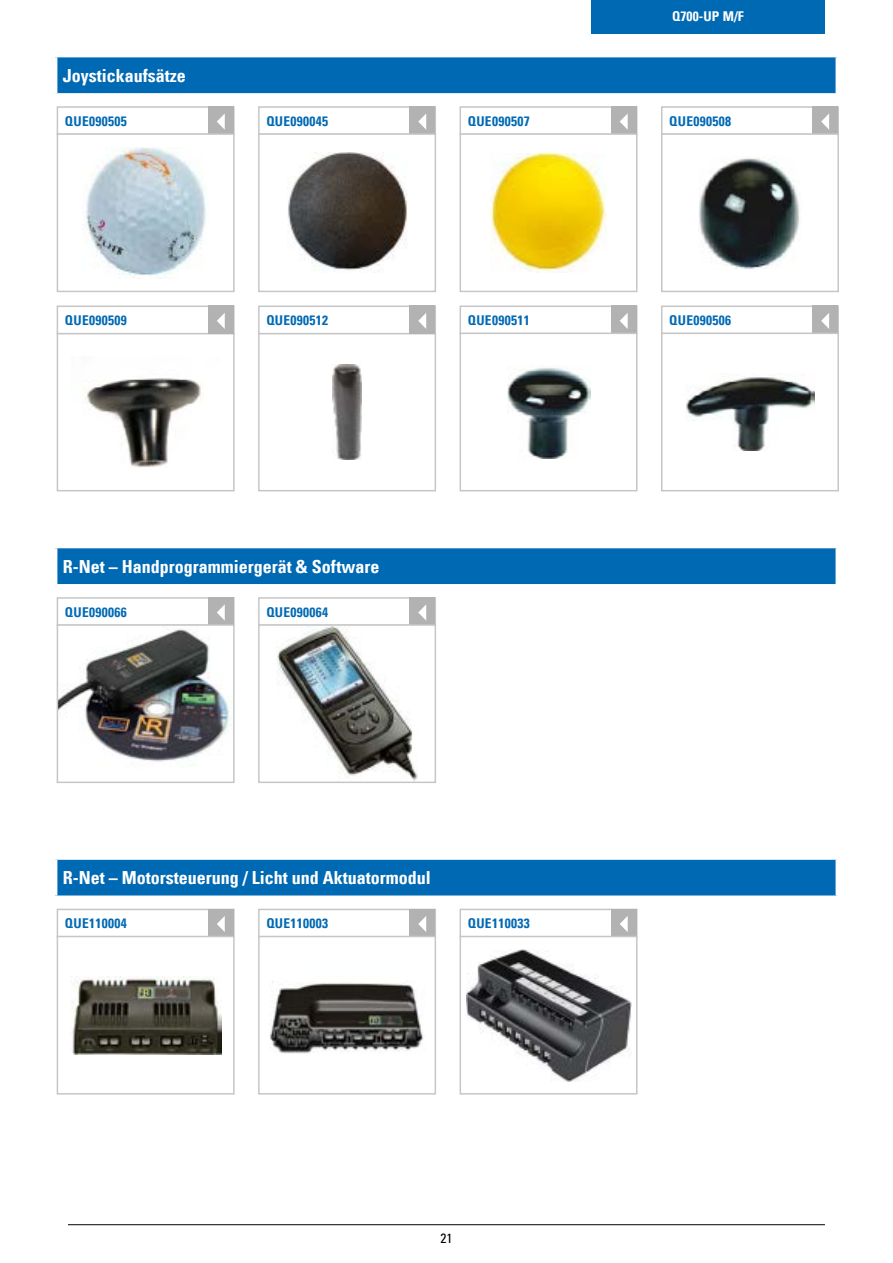
<style>
.page{position:relative;width:893px;height:1263px;background:#fff}
.page>*{position:absolute;margin:0;border:0;box-sizing:border-box;transform-origin:0 0}
.t1{font:18px "Univers Com 67 Bold Cond";color:#fff}
.t2{font:13.5px "Univers Com 67 Bold Cond";letter-spacing:.025em;color:#0069b4}
.t3{font:13.5px "Univers Com 67 Bold Cond";letter-spacing:.01em;color:#fff}
.t4{font:condensed 13.5px "Univers Com 57";color:#000}
</style>
<div class="page">
<div style="left:591px;top:0;width:234px;height:34px;background:#0069b4"></div>
<hr style="left:68px;top:1224px;width:757px;height:1px;background:#000">
<div style="left:57px;top:106px;width:178px;height:29px;border:2px solid #c6c6c6"></div>
<div style="left:208px;top:106px;width:26px;height:29px;background:#b3b2b2"></div>
<svg style="left:217px;top:113px;width:8px;height:17px"></svg>
<div style="left:57px;top:597px;width:178px;height:29px;border:2px solid #c6c6c6"></div>
<div style="left:208px;top:597px;width:26px;height:29px;background:#b3b2b2"></div>
<svg style="left:217px;top:604px;width:8px;height:17px"></svg>
<div style="left:57px;top:909px;width:178px;height:28px;border:2px solid #c6c6c6"></div>
<div style="left:208px;top:909px;width:26px;height:28px;background:#b3b2b2"></div>
<svg style="left:217px;top:916px;width:8px;height:16px"></svg>
<div style="left:258px;top:106px;width:178px;height:29px;border:2px solid #c6c6c6"></div>
<div style="left:409px;top:106px;width:26px;height:29px;background:#b3b2b2"></div>
<svg style="left:418px;top:114px;width:8px;height:15px"></svg>
<div style="left:258px;top:597px;width:178px;height:29px;border:2px solid #c6c6c6"></div>
<div style="left:409px;top:597px;width:26px;height:29px;background:#b3b2b2"></div>
<svg style="left:418px;top:605px;width:8px;height:15px"></svg>
<div style="left:460px;top:909px;width:177px;height:28px;border:2px solid #c6c6c6"></div>
<div style="left:611px;top:909px;width:26px;height:28px;background:#b3b2b2"></div>
<svg style="left:620px;top:916px;width:8px;height:16px"></svg>
<div style="left:460px;top:106px;width:177px;height:29px;border:2px solid #c6c6c6"></div>
<div style="left:611px;top:106px;width:26px;height:29px;background:#b3b2b2"></div>
<svg style="left:620px;top:113px;width:8px;height:17px"></svg>
<div style="left:460px;top:305px;width:177px;height:29px;border:2px solid #c6c6c6"></div>
<div style="left:611px;top:306px;width:26px;height:28px;background:#b3b2b2"></div>
<svg style="left:620px;top:313px;width:8px;height:16px"></svg>
<div style="left:661px;top:106px;width:178px;height:29px;border:2px solid #c6c6c6"></div>
<div style="left:812px;top:106px;width:26px;height:29px;background:#b3b2b2"></div>
<svg style="left:821px;top:114px;width:8px;height:16px"></svg>
<div style="left:661px;top:305px;width:178px;height:29px;border:2px solid #c6c6c6"></div>
<div style="left:812px;top:305px;width:26px;height:29px;background:#b3b2b2"></div>
<svg style="left:821px;top:313px;width:8px;height:16px"></svg>
<img style="left:85px;top:147px;width:122px;height:131px">
<div style="left:57px;top:133px;width:178px;height:159px;border:2px solid #c6c6c6"></div>
<img style="left:83px;top:378px;width:120px;height:90px">
<div style="left:57px;top:333px;width:178px;height:158px;border:2px solid #c6c6c6"></div>
<img style="left:60px;top:629px;width:169px;height:133px">
<div style="left:57px;top:624px;width:178px;height:159px;border:2px solid #c6c6c6"></div>
<img style="left:70px;top:976px;width:151px;height:78px">
<div style="left:57px;top:936px;width:178px;height:158px;border:2px solid #c6c6c6"></div>
<img style="left:287px;top:153px;width:120px;height:120px">
<div style="left:258px;top:133px;width:178px;height:159px;border:2px solid #c6c6c6"></div>
<img style="left:332px;top:365px;width:30px;height:94px">
<div style="left:258px;top:333px;width:178px;height:158px;border:2px solid #c6c6c6"></div>
<img style="left:277px;top:627px;width:140px;height:153px">
<div style="left:258px;top:624px;width:178px;height:159px;border:2px solid #c6c6c6"></div>
<img style="left:466px;top:949px;width:165px;height:132px">
<div style="left:460px;top:936px;width:177px;height:158px;border:2px solid #c6c6c6"></div>
<img style="left:491px;top:153px;width:115px;height:119px">
<div style="left:460px;top:133px;width:177px;height:159px;border:2px solid #c6c6c6"></div>
<img style="left:507px;top:368px;width:83px;height:90px">
<div style="left:460px;top:333px;width:177px;height:158px;border:2px solid #c6c6c6"></div>
<img style="left:698px;top:156px;width:102px;height:113px">
<div style="left:661px;top:133px;width:178px;height:159px;border:2px solid #c6c6c6"></div>
<img style="left:685px;top:377px;width:130px;height:74px">
<div style="left:661px;top:333px;width:178px;height:158px;border:2px solid #c6c6c6"></div>
<div style="left:57px;top:306px;width:178px;height:28px;border:2px solid #c6c6c6"></div>
<div style="left:208px;top:306px;width:26px;height:28px;background:#b3b2b2"></div>
<svg style="left:217px;top:313px;width:8px;height:16px"></svg>
<div style="left:258px;top:305px;width:178px;height:29px;border:2px solid #c6c6c6"></div>
<div style="left:409px;top:306px;width:26px;height:28px;background:#b3b2b2"></div>
<svg style="left:418px;top:313px;width:8px;height:16px"></svg>
<div style="left:258px;top:909px;width:178px;height:28px;border:2px solid #c6c6c6"></div>
<div style="left:409px;top:909px;width:26px;height:28px;background:#b3b2b2"></div>
<svg style="left:418px;top:916px;width:8px;height:16px"></svg>
<img style="left:270px;top:981px;width:154px;height:73px">
<div style="left:258px;top:936px;width:178px;height:158px;border:2px solid #c6c6c6"></div>
<div style="left:56px;top:56px;width:781px;height:39px;background:#0069b4"></div>
<hr style="left:54px;top:54px;width:785px;height:3px;background:#fff">
<hr style="left:54px;top:57px;width:3px;height:36px;background:#fff">
<hr style="left:836px;top:57px;width:3px;height:36px;background:#fff">
<svg style="left:55px;top:93px;width:782px;height:2px;background:#eff5fa"></svg>
<div style="left:56px;top:547px;width:781px;height:39px;background:#0069b4"></div>
<hr style="left:54px;top:545px;width:785px;height:3px;background:#fff">
<hr style="left:54px;top:548px;width:3px;height:36px;background:#fff">
<hr style="left:836px;top:548px;width:3px;height:36px;background:#fff">
<hr style="left:54px;top:584px;width:785px;height:3px;background:#fff">
<div style="left:56px;top:858px;width:781px;height:39px;background:#0069b4"></div>
<svg style="left:55px;top:858px;width:782px;height:2px;background:#e6f0f7"></svg>
<hr style="left:54px;top:860px;width:3px;height:35px;background:#fff">
<hr style="left:836px;top:860px;width:3px;height:35px;background:#fff">
<svg style="left:55px;top:895px;width:782px;height:2px;background:#bcd7eb"></svg>
<h1 class="t1" style="left:63px;top:64px;width:125px">Joystickaufsätze</h1>
<p class="t2" style="left:65px;top:113px;width:63px">QUE090505</p>
<p class="t2" style="left:266px;top:113px;width:63px">QUE090045</p>
<p class="t2" style="left:468px;top:113px;width:63px">QUE090507</p>
<p class="t3" style="left:672px;top:8px;width:73px">Q700-UP M/F</p>
<p class="t2" style="left:669px;top:113px;width:63px">QUE090508</p>
<p class="t2" style="left:65px;top:312px;width:63px">QUE090509</p>
<p class="t2" style="left:266px;top:312px;width:63px">QUE090512</p>
<p class="t2" style="left:669px;top:312px;width:63px">QUE090506</p>
<p class="t2" style="left:468px;top:312px;width:63px">QUE090511</p>
<h1 class="t1" style="left:63px;top:555px;width:318px">R-Net – Handprogrammiergerät &amp; Software</h1>
<p class="t2" style="left:65px;top:604px;width:63px">QUE090066</p>
<p class="t2" style="left:266px;top:604px;width:63px">QUE090064</p>
<h1 class="t1" style="left:63px;top:867px;width:369px">R-Net – Motorsteuerung / Licht und Aktuatormodul</h1>
<p class="t2" style="left:65px;top:915px;width:63px">QUE110004</p>
<p class="t2" style="left:266px;top:915px;width:63px">QUE110003</p>
<p class="t2" style="left:468px;top:915px;width:63px">QUE110033</p>
<p class="t4" style="left:440px;top:1229px;width:13px">21</p>
</div>
